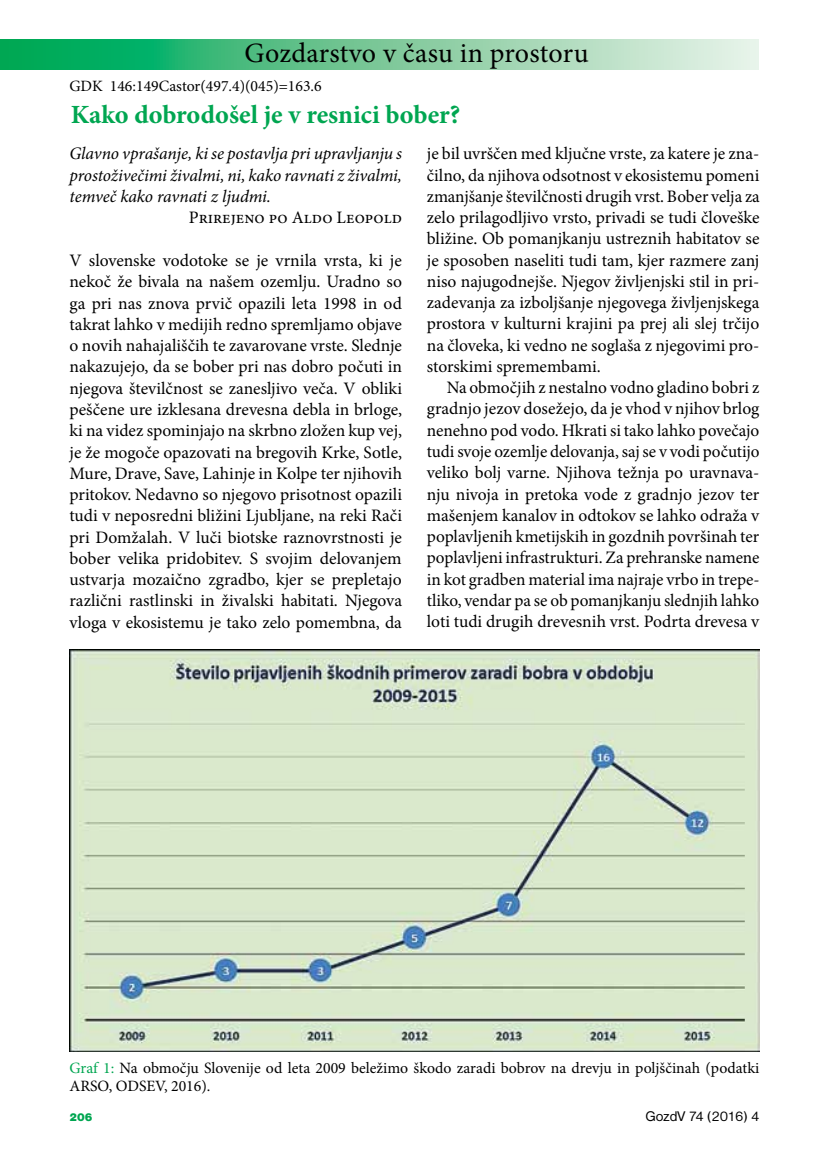
<style>
.page{position:relative;width:819px;height:1166px;background:#fff}
.page>*{position:absolute;margin:0;border:0;box-sizing:border-box;transform-origin:0 0}
.t1{font:28px "Minion Pro";letter-spacing:.005em;color:#000}
.t2{font:700 26.25px "Minion Pro";color:#00a651}
.t3{font:17.5px/21.3px "Minion Pro";color:#000;text-align:justify}
.t4{font:italic 17.5px/21.2px "Minion Pro";letter-spacing:-.01em;color:#000;text-align:justify}
.t5{font:15.75px/17.5px "Minion Pro";color:#000}
.t6{font:14.53px "Nimbus San DEE";color:#000}
.t7{font:11.38px "Nimbus San DEE Blac";color:#00a651}
.s1{color:#00a651}
</style>
<div class="page">
<svg style="left:0;top:40px;width:759px;height:29px;background:#70c999"></svg>
<img style="left:69px;top:649px;width:690px;height:402px">
<h1 class="t1" style="left:244px;top:34px;width:345px">Gozdarstvo v času in prostoru</h1>
<p class="t5" style="left:69px;top:77px;width:254px">GDK 146:149Castor(497.4)(045)=163.6</p>
<h2 class="t2" style="left:71px;top:96px;width:391px">Kako dobrodošel je v resnici bober?</h2>
<p class="t4" style="left:69px;top:143px;width:334px">Glavno vprašanje, ki se postavlja pri upravljanju s prostoživečimi živalmi, ni, kako ravnati z živalmi, temveč kako ravnati z ljudmi.</p>
<p class="t3" style="left:189px;top:207px;width:215px">Prirejeno po Aldo Leopold</p>
<p class="t3" style="left:427px;top:143px;width:334px">je bil uvrščen med ključne vrste, za katere je zna&shy;čilno, da njihova odsotnost v ekosistemu pomeni zmanjšanje številčnosti drugih vrst. Bober velja za zelo prilagodljivo vrsto, privadi se tudi človeške bližine. Ob pomanjkanju ustreznih habitatov se je sposoben naseliti tudi tam, kjer razmere zanj niso najugodnejše. Njegov življenjski stil in pri&shy;zadevanja za izboljšanje njegovega življenjskega prostora v kulturni krajini pa prej ali slej trčijo na človeka, ki vedno ne soglaša z njegovimi pro&shy;storskimi spremembami.</p>
<p class="t3" style="left:427px;top:377px;width:334px;text-indent:20px">Na območjih z nestalno vodno gladino bobri z gradnjo jezov dosežejo, da je vhod v njihov brlog nenehno pod vodo. Hkrati si tako lahko povečajo tudi svoje ozemlje delovanja, saj se v vodi počutijo veliko bolj varne. Njihova težnja po uravnava&shy;nju nivoja in pretoka vode z gradnjo jezov ter mašenjem kanalov in odtokov se lahko odraža v poplavljenih kmetijskih in gozdnih površinah ter poplavljeni infrastrukturi. Za prehranske namene in kot gradben material ima najraje vrbo in trepe&shy;tliko, vendar pa se ob pomanjkanju slednjih lahko loti tudi drugih drevesnih vrst. Podrta drevesa v</p>
<p class="t3" style="left:69px;top:250px;width:334px">V slovenske vodotoke se je vrnila vrsta, ki je nekoč že bivala na našem ozemlju. Uradno so ga pri nas znova prvič opazili leta 1998 in od takrat lahko v medijih redno spremljamo objave o novih nahajališčih te zavarovane vrste. Slednje nakazujejo, da se bober pri nas dobro počuti in njegova številčnost se zanesljivo veča. V obliki peščene ure izklesana drevesna debla in brloge, ki na videz spominjajo na skrbno zložen kup vej, je že mogoče opazovati na bregovih Krke, Sotle, Mure, Drave, Save, Lahinje in Kolpe ter njihovih pritokov. Nedavno so njegovo prisotnost opazili tudi v neposredni bližini Ljubljane, na reki Rači pri Domžalah. V luči biotske raznovrstnosti je bober velika pridobitev. S svojim delovanjem ustvarja mozaično zgradbo, kjer se prepletajo različni rastlinski in živalski habitati. Njegova vloga v ekosistemu je tako zelo pomembna, da</p>
<p class="t5" style="left:69px;top:1060px;width:691px"><span class="s1">Graf 1:</span> Na območju Slovenije od leta 2009 beležimo škodo zaradi bobrov na drevju in poljščinah (podatki<br>ARSO, ODSEV, 2016).</p>
<p class="t7" style="left:69px;top:1110px;width:25px">206</p>
<p class="t6" style="left:645px;top:1108px;width:115px">GozdV 74 (2016) 4</p>
</div>
